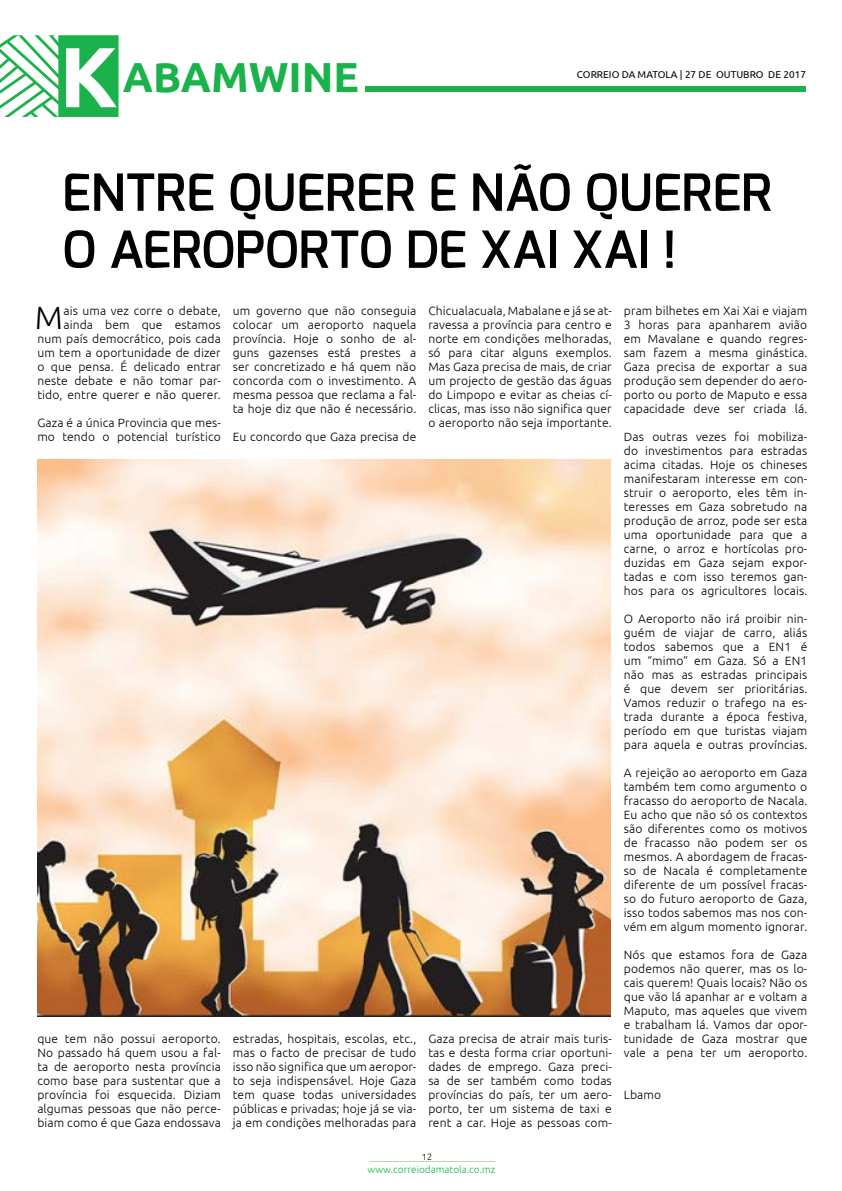
<style>
.page{position:relative;width:842px;height:1191px;background:#fff}
.page>*{position:absolute;margin:0;border:0;box-sizing:border-box;transform-origin:0 0}
.t1{font:600 51px/57px "Exo";color:#000}
.t2{font:700 42px "Ubuntu";color:#1bb24b}
.t3{font:300 32.2px "Ubuntu";color:#000}
.t4{font:300 12px/14px "Ubuntu";letter-spacing:.01em;color:#000;text-align:justify}
.t5{font:10px "Ubuntu";color:#000}
.t6{font:300 10px "Ubuntu";color:#1bb24b}
.t7{font:300 9px "Ubuntu";color:#000}
.s1{font-size:85px;color:#fff}
</style>
<div class="page">
<svg style="left:0;top:35px;width:119px;height:82px"></svg>
<hr style="left:369px;top:1161px;width:126px;height:1px;background:#b4dbb0">
<div style="left:366px;top:86px;width:440px;height:5px;background:#1bb24b"></div>
<img style="left:38px;top:459px;width:572px;height:557px">
<h2 class="t2" style="left:59px;top:52px;width:301px"><span class="s1">K</span>ABAMWINE</h2>
<p class="t5" style="left:577px;top:69px;width:231px">CORREIO DA MATOLA | 27 DE OUTUBRO DE 2017</p>
<h1 class="t1" style="left:62px;top:164px;width:711px">ENTRE QUERER E NÃO QUERER<br>O AEROPORTO DE XAI XAI !</h1>
<p class="t4" style="left:37px;top:303px;width:185px;text-align:right">ais uma vez corre o debate, ainda bem que estamos num país democrático, pois cada um tem a oportunidade de dizer o que pensa. É delicado entrar neste debate e não tomar par&shy;tido, entre querer e não querer.</p>
<p class="t4" style="left:37px;top:415px;width:185px">Gaza é a única Provincia que mes&shy;mo tendo o potencial turístico</p>
<h3 class="t3" style="left:35px;top:298px;width:30px">M</h3>
<p class="t4" style="left:233px;top:303px;width:185px">um governo que não conseguia colocar um aeroporto naquela província. Hoje o sonho de al&shy;guns gazenses está prestes a ser concretizado e há quem não concorda com o investimento. A mesma pessoa que reclama a fal&shy;ta hoje diz que não é necessário.</p>
<p class="t4" style="left:233px;top:429px;width:185px">Eu concordo que Gaza precisa de</p>
<p class="t4" style="left:428px;top:303px;width:185px">Chicualacuala, Mabalane e já se at&shy;ravessa a província para centro e norte em condições melhoradas, só para citar alguns exemplos.<br>Mas Gaza precisa de mais, de criar um projecto de gestão das águas do Limpopo e evitar as cheias cí&shy;clicas, mas isso não significa quer o aeroporto não seja importante.</p>
<p class="t4" style="left:37px;top:1031px;width:185px">que tem não possui aeroporto.<br>No passado há quem usou a fal&shy;ta de aeroporto nesta província como base para sustentar que a província foi esquecida. Diziam algumas pessoas que não perce&shy;biam como é que Gaza endossava</p>
<p class="t4" style="left:233px;top:1031px;width:185px">estradas, hospitais, escolas, etc., mas o facto de precisar de tudo isso não significa que um aeropor&shy;to seja indispensável. Hoje Gaza tem quase todas universidades públicas e privadas; hoje já se via&shy;ja em condições melhoradas para</p>
<p class="t4" style="left:428px;top:1031px;width:185px">Gaza precisa de atrair mais turis&shy;tas e desta forma criar oportuni&shy;dades de emprego. Gaza preci&shy;sa de ser também como todas províncias do país, ter um aero&shy;porto, ter um sistema de taxi e rent a car. Hoje as pessoas com-</p>
<p class="t7" style="left:422px;top:1151px;width:12px">12</p>
<p class="t6" style="left:367px;top:1163px;width:129px">www.correiodamatola.co.mz</p>
<p class="t4" style="left:624px;top:303px;width:185px">pram bilhetes em Xai Xai e viajam 3 horas para apanharem avião em Mavalane e quando regres&shy;sam fazem a mesma ginástica.<br>Gaza precisa de exportar a sua produção sem depender do aero&shy;porto ou porto de Maputo e essa capacidade deve ser criada lá.</p>
<p class="t4" style="left:624px;top:429px;width:185px">Das outras vezes foi mobiliza&shy;do investimentos para estradas acima citadas. Hoje os chineses manifestaram interesse em con&shy;struir o aeroporto, eles têm in&shy;teresses em Gaza sobretudo na produção de arroz, pode ser esta uma oportunidade para que a carne, o arroz e hortícolas pro&shy;duzidas em Gaza sejam expor&shy;tadas e com isso teremos gan&shy;hos para os agricultores locais.</p>
<p class="t4" style="left:624px;top:611px;width:185px">O Aeroporto não irá proibir nin&shy;guém de viajar de carro, aliás todos sabemos que a EN1 é um “mimo” em Gaza. Só a EN1 não mas as estradas principais é que devem ser prioritárias.<br>Vamos reduzir o trafego na es&shy;trada durante a época festiva, período em que turistas viajam para aquela e outras províncias.</p>
<p class="t4" style="left:624px;top:765px;width:185px">A rejeição ao aeroporto em Gaza também tem como argumento o fracasso do aeroporto de Nacala.<br>Eu acho que não só os contextos são diferentes como os motivos de fracasso não podem ser os mesmos. A abordagem de fracas&shy;so de Nacala é completamente diferente de um possível fracas&shy;so do futuro aeroporto de Gaza, isso todos sabemos mas nos con&shy;vém em algum momento ignorar.</p>
<p class="t4" style="left:624px;top:947px;width:185px">Nós que estamos fora de Gaza podemos não querer, mas os lo&shy;cais querem! Quais locais? Não os que vão lá apanhar ar e voltam a Maputo, mas aqueles que vivem e trabalham lá. Vamos dar opor&shy;tunidade de Gaza mostrar que vale a pena ter um aeroporto.</p>
<p class="t4" style="left:624px;top:1087px;width:39px">Lbamo</p>
</div>
